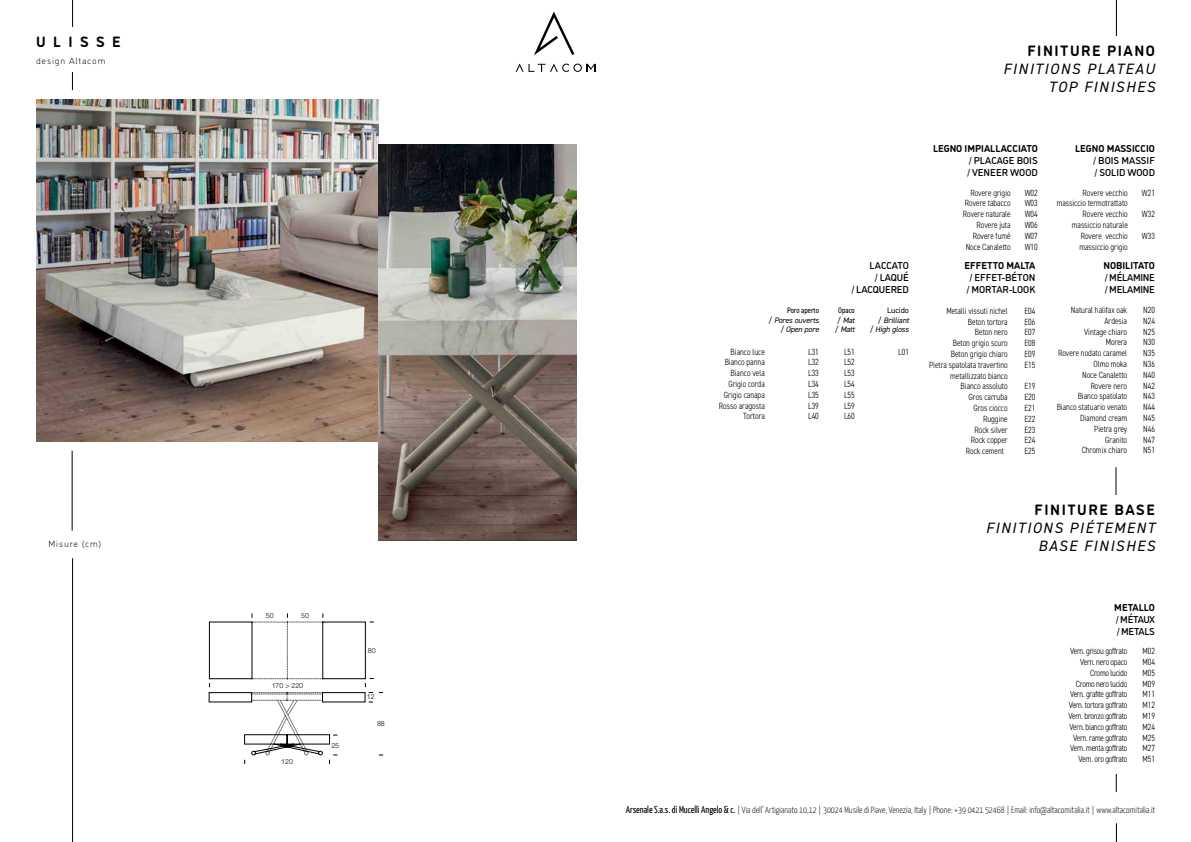
<style>
.page{position:relative;width:1191px;height:842px;background:#fff}
.page>*{position:absolute;margin:0;border:0;box-sizing:border-box;transform-origin:0 0}
.t1{font:italic 15px/18px "DIN2014";letter-spacing:.1em;color:#000;text-align:right}
.t2{font:700 15px "DI Nosaur";letter-spacing:.1em;color:#000}
.t3{font:500 10px/12px "DI Nosaur";letter-spacing:-.005em;color:#000}
.t4{font:700 10px "DI Nosaur";color:#000}
.t5{font:500 10px/12px "DI Nosaur";letter-spacing:-.03em;color:#000}
.t6{font:300 condensed 9px/10.8px "DIN2014";color:#000;text-align:justify}
.t7{font:300 condensed 9px/10.8px "DIN2014";letter-spacing:-.025em;color:#000;text-align:right}
.t8{font:300 9px "Yanone Kaffeesatz";color:#000}
.t9{font:300 9px "DI Nosaur";letter-spacing:.1em;color:#000}
.t10{font:italic 8px/9.6px "DIN2014";letter-spacing:-.02em;color:#000;text-align:right}
.t11{font:condensed 8px "DIN2014";color:#000}
.t12{font:8px "DIN2014";color:#000}
.t13{font:300 7px "Helvetica Neue LT Std";color:#000}
.s1{color:#fff}
.s2{font-weight:400;font-size:10px}
</style>
<div class="page">
<svg style="left:534px;top:12px;width:40px;height:43px"></svg>
<svg style="left:516px;top:64px;width:79px;height:8px"></svg>
<svg style="left:72px;top:0;width:1px;height:27px"></svg>
<svg style="left:72px;top:72px;width:1px;height:18px"></svg>
<hr style="left:72px;top:451px;width:1px;height:80px;background:#000">
<hr style="left:72px;top:558px;width:1px;height:284px;background:#000">
<hr style="left:1116px;top:0;width:1px;height:36px;background:#000">
<svg style="left:1116px;top:823px;width:1px;height:19px"></svg>
<img style="left:36px;top:99px;width:342px;height:342px">
<img style="left:378px;top:144px;width:198px;height:397px">
<svg style="left:209px;top:613px;width:174px;height:151px"></svg>
<div style="left:300px;top:612px;width:10px;height:7px;background:#fff"></div>
<div style="left:265px;top:612px;width:9px;height:7px;background:#fff"></div>
<svg style="left:1115px;top:467px;width:1px;height:28px"></svg>
<svg style="left:1116px;top:774px;width:1px;height:18px"></svg>
<h1 class="t2" style="left:36px;top:31px;width:86px">ULISSE</h1>
<p class="t9" style="left:36px;top:54px;width:71px">design Altacom</p>
<p class="t9" style="left:48px;top:537px;width:54px">Misure (cm)</p>
<p class="t13" style="left:266px;top:611px;width:9px">50</p>
<p class="t13" style="left:301px;top:611px;width:9px">50</p>
<p class="t13" style="left:272px;top:681px;width:33px">170 &gt; 220</p>
<p class="t13" style="left:281px;top:758px;width:13px">120</p>
<p class="t13" style="left:331px;top:741px;width:9px">25</p>
<p class="t13" style="left:368px;top:646px;width:9px">80</p>
<p class="t13" style="left:367px;top:692px;width:9px">12</p>
<p class="t13" style="left:377px;top:719px;width:9px">88</p>
<h1 class="t2" style="left:1027px;top:40px;width:129px">FINITURE PIANO</h1>
<h1 class="t1" style="left:1003px;top:60px;width:153px">FINITIONS PLATEAU<br>TOP FINISHES</h1>
<p class="t11" style="left:787px;top:305px;width:33px">Poro aperto</p>
<p class="t10" style="left:768px;top:315px;width:52px">/ Pores ouverts / Open pore</p>
<p class="t3" style="left:851px;top:259px;width:59px;text-align:right">LACCATO<br>/ LAQUÉ<br>/ LACQUERED</p>
<p class="t11" style="left:838px;top:305px;width:18px">Opaco</p>
<p class="t10" style="left:834px;top:315px;width:22px;text-align:left">/ Mat / Matt</p>
<p class="t12" style="left:887px;top:305px;width:23px">Lucido</p>
<p class="t10" style="left:869px;top:315px;width:41px">/ Brilliant<br>/ High gloss</p>
<p class="t6" style="left:719px;top:346px;width:47px;text-align:right">Bianco luce<br>Bianco panna<br>Bianco vela<br>Grigio corda<br>Grigio canapa<br>Rosso aragosta<br>Tortora</p>
<p class="t6" style="left:898px;top:346px;width:12px">L01</p>
<p class="t6" style="left:808px;top:346px;width:12px">L31<br>L32<br>L33<br>L34<br>L35<br>L39<br>L40</p>
<p class="t6" style="left:844px;top:346px;width:12px">L51<br>L52<br>L53<br>L54<br>L55<br>L59<br>L60</p>
<p class="t4" style="left:933px;top:141px;width:106px">LEGNO IMPIALLACCIATO</p>
<p class="t3" style="left:967px;top:153px;width:72px">/ PLACAGE BOIS / VENEER WOOD</p>
<p class="t6" style="left:963px;top:187px;width:49px;text-align:right">Rovere grigio<br>Rovere tabacco<br>Rovere naturale<br>Rovere juta<br>Rovere fumé<br>Noce Canaletto</p>
<p class="t6" style="left:1024px;top:187px;width:15px">W02<br>W03<br>W04<br>W06<br>W07<br>W10</p>
<p class="t4" style="left:964px;top:258px;width:72px">EFFETTO MALTA</p>
<p class="t3" style="left:966px;top:271px;width:70px;text-align:center">/ EFFET-BÉTON / MORTAR-LOOK</p>
<p class="t6" style="left:1024px;top:305px;width:13px">E04<br>E06<br>E07<br>E08<br>E09<br>E15</p>
<p class="t6" style="left:1024px;top:381px;width:13px">E19<br>E20<br>E21<br>E22<br>E23<br>E24<br>E25</p>
<p class="t6" style="left:929px;top:305px;width:80px;text-align:right">Metalli vissuti nichel<br>Beton tortora<br>Beton nero<br>Beton grigio scuro<br>Beton grigio chiaro<br>Pietra spatolata travertino metallizzato bianco<br>Bianco assoluto<br>Gros carruba<br>Gros ciocco<br>Ruggine<br>Rock silver<br>Rock copper<br>Rock cement<span class="s1">o</span></p>
<p class="t4" style="left:1075px;top:141px;width:81px">LEGNO MASSICCIO</p>
<p class="t3" style="left:1093px;top:153px;width:63px">/ BOIS MASSIF / SOLID WOOD</p>
<p class="t6" style="left:1056px;top:187px;width:73px;text-align:right">Rovere vecchio massiccio termotrattato<br>Rovere vecchio massiccio naturale<br>Rovere vecchio massiccio grigio</p>
<p class="t6" style="left:1141px;top:187px;width:15px">W21</p>
<p class="t6" style="left:1141px;top:209px;width:15px">W32</p>
<p class="t6" style="left:1141px;top:230px;width:15px">W33</p>
<p class="t4" style="left:1103px;top:258px;width:53px">NOBILITATO</p>
<p class="t5" style="left:1105px;top:271px;width:51px">/ MÉLAMINE / MELAMINE</p>
<p class="t6" style="left:1056px;top:304px;width:72px;text-align:right">Natural halifax oak<br>Ardesia<br>Vintage chiaro<br>Morera<br>Rovere nodato caramel<br>Olmo moka<br>Noce Canaletto<br>Rovere nero<br>Bianco spatolato<br>Bianco statuario venato<br>Diamond cream<br>Pietra grey<br>Granito<br>Chromix chiaro</p>
<p class="t6" style="left:1143px;top:304px;width:13px">N20<br>N24<br>N25<br>N30<br>N35<br>N36<br>N40<br>N42<br>N43<br>N44<br>N45<br>N46<br>N47<br>N51</p>
<h1 class="t2" style="left:1034px;top:499px;width:122px">FINITURE BASE</h1>
<h1 class="t1" style="left:985px;top:519px;width:171px">FINITIONS PIÉTEMENT<br>BASE FINISHES</h1>
<p class="t4" style="left:1114px;top:599px;width:42px">METALLO</p>
<p class="t5" style="left:1116px;top:612px;width:40px">/ MÉTAUX / METALS</p>
<p class="t7" style="left:1068px;top:646px;width:60px">Vern. grisou goffrato<br>Vern. nero opaco<br>Cromo lucido<br>Cromo nero lucido<br>Vern. grafite goffrato<br>Vern. tortora goffrato<br>Vern. bronzo goffrato<br>Vern. bianco goffrato<br>Vern. rame goffrato<br>Vern. menta goffrato<br>Vern. oro goffrato</p>
<p class="t6" style="left:1142px;top:646px;width:14px">M02<br>M04<br>M05<br>M09<br>M11<br>M12<br>M19<br>M24<br>M25<br>M27<br>M51</p>
<p class="t8" style="left:626px;top:804px;width:531px"><span class="s2">Arsenale S.a.s. di Mucelli Angelo &amp; c.</span> | Via dell’ Artigianato 10,12 | 30024 Musile di Piave, Venezia, Italy | Phone: +39 0421 52468 | Email: info@altacomitalia.it | www.altacomitalia.it</p>
</div>
